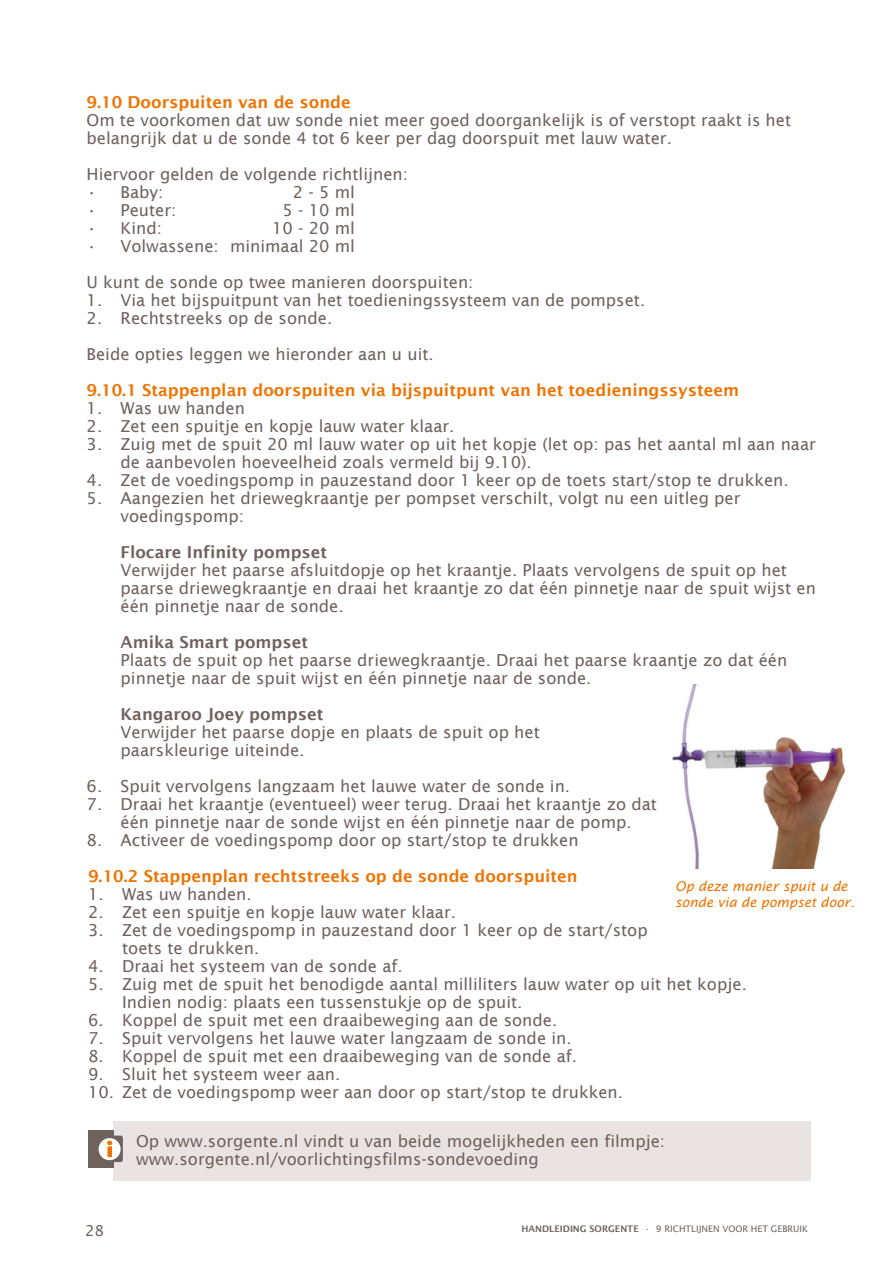
<style>
.page{position:relative;width:893px;height:1263px;background:#fff}
.page>*{position:absolute;margin:0;border:0;box-sizing:border-box;transform-origin:0 0}
.t1{font:16.5px/18px "Lucida Sans";color:#6f615c}
.t2{font:600 16.5px "Lucida Sans";color:#ee7402}
.t3{font:600 16.5px "Lucida Sans";color:#6f615c}
.t4{font:15px "Lucida Sans";color:#6f615c}
.t5{font:italic 13.5px/16.2px "Lucida Sans";color:#ee7402}
.t6{font:9px "Lucida Sans";color:#6f615c}
.s1{font-weight:600}
</style>
<div class="page">
<div style="left:114px;top:1121px;width:697px;height:60px;background:#e9e4e3"></div>
<div style="left:88px;top:1130px;width:26px;height:37px;background:#6f615c"></div>
<div style="left:96px;top:1135px;width:27px;height:27px;background:#6f615c;border-radius:2px"></div>
<div style="left:99px;top:1138px;width:22px;height:22px;background:#fff;border-radius:50%"></div>
<svg style="left:107px;top:1141px;width:5px;height:16px"></svg>
<img style="left:672px;top:684px;width:173px;height:185px">
<p class="t2" style="left:87px;top:93px;width:266px">9.10 Doorspuiten van de sonde</p>
<p class="t1" style="left:87px;top:111px;width:706px">Om te voorkomen dat uw sonde niet meer goed doorgankelijk is of verstopt raakt is het belangrijk dat u de sonde 4 tot 6 keer per dag doorspuit met lauw water.</p>
<p class="t1" style="left:87px;top:165px;width:323px">Hiervoor gelden de volgende richtlijnen:</p>
<p class="t1" style="left:87px;top:183px;width:78px">• Baby:</p>
<p class="t1" style="left:293px;top:183px;width:64px">2 - 5 ml</p>
<p class="t1" style="left:87px;top:201px;width:91px">• Peuter:</p>
<p class="t1" style="left:283px;top:201px;width:74px">5 - 10 ml</p>
<p class="t1" style="left:87px;top:219px;width:77px">• Kind:</p>
<p class="t1" style="left:272px;top:219px;width:84px">10 - 20 ml</p>
<p class="t1" style="left:87px;top:228px;width:388px;line-height:36px">• Volwassene: minimaal 20 ml<br>U kunt de sonde op twee manieren doorspuiten:</p>
<p class="t1" style="left:87px;top:291px;width:560px">1. Via het bijspuitpunt van het toedieningssysteem van de pompset.</p>
<p class="t1" style="left:87px;top:300px;width:349px;line-height:36px">2. Rechtstreeks op de sonde.<br>Beide opties leggen we hieronder aan u uit.</p>
<p class="t2" style="left:87px;top:381px;width:654px">9.10.1 Stappenplan doorspuiten via bijspuitpunt van het toedieningssysteem</p>
<p class="t1" style="left:87px;top:399px;width:160px">1. Was uw handen</p>
<p class="t1" style="left:87px;top:417px;width:369px">2. Zet een spuitje en kopje lauw water klaar.</p>
<p class="t1" style="left:121px;top:435px;width:697px;text-indent:-34px">3. Zuig met de spuit 20 ml lauw water op uit het kopje (let op: pas het aantal ml aan naar de aanbevolen hoeveelheid zoals vermeld bij 9.10).</p>
<p class="t1" style="left:87px;top:471px;width:704px">4. Zet de voedingspomp in pauzestand door 1 keer op de toets start/stop te drukken.</p>
<p class="t1" style="left:121px;top:489px;width:621px;text-indent:-34px">5. Aangezien het driewegkraantje per pompset verschilt, volgt nu een uitleg per voedingspomp:</p>
<p class="t3" style="left:121px;top:543px;width:208px">Flocare Infinity pompset</p>
<p class="t1" style="left:121px;top:561px;width:697px">Verwijder het paarse afsluitdopje op het kraantje. Plaats vervolgens de spuit op het paarse driewegkraantje en draai het kraantje zo dat één pinnetje naar de spuit wijst en één pinnetje naar de sonde.</p>
<p class="t3" style="left:121px;top:633px;width:189px">Amika Smart pompset</p>
<p class="t1" style="left:121px;top:651px;width:668px">Plaats de spuit op het paarse driewegkraantje. Draai het paarse kraantje zo dat één pinnetje naar de spuit wijst en één pinnetje naar de sonde.</p>
<p class="t3" style="left:121px;top:705px;width:204px">Kangaroo Joey pompset</p>
<p class="t1" style="left:121px;top:723px;width:421px">Verwijder het paarse dopje en plaats de spuit op het paarskleurige uiteinde.</p>
<p class="t1" style="left:87px;top:777px;width:485px">6. Spuit vervolgens langzaam het lauwe water de sonde in.</p>
<p class="t1" style="left:87px;top:795px;width:572px;text-align:center">7. Draai het kraantje (eventueel) weer terug. Draai het kraantje zo dat één pinnetje naar de sonde wijst en één pinnetje naar de pomp.</p>
<p class="t1" style="left:87px;top:831px;width:494px">8. Activeer de voedingspomp door op start/stop te drukken</p>
<p class="t2" style="left:88px;top:867px;width:491px">9.10.2 Stappenplan rechtstreeks op de sonde doorspuiten</p>
<p class="t1" style="left:88px;top:885px;width:165px">1. Was uw handen.</p>
<p class="t1" style="left:88px;top:903px;width:369px">2. Zet een spuitje en kopje lauw water klaar.</p>
<p class="t1" style="left:122px;top:921px;width:527px;text-indent:-34px">3. Zet de voedingspomp in pauzestand door 1 keer op de start/stop toets te drukken.</p>
<p class="t1" style="left:88px;top:957px;width:316px">4. Draai het systeem van de sonde af.</p>
<p class="t1" style="left:122px;top:975px;width:626px;text-indent:-34px">5. Zuig met de spuit het benodigde aantal milliliters lauw water op uit het kopje.<br>Indien nodig: plaats een tussenstukje op de spuit.</p>
<p class="t1" style="left:88px;top:1011px;width:471px">6. Koppel de spuit met een draaibeweging aan de sonde.</p>
<p class="t1" style="left:88px;top:1029px;width:485px">7. Spuit vervolgens het lauwe water langzaam de sonde in.</p>
<p class="t1" style="left:88px;top:1047px;width:490px">8. Koppel de spuit met een draaibeweging van de sonde af.</p>
<p class="t1" style="left:88px;top:1065px;width:254px">9. Sluit het systeem weer aan.</p>
<p class="t1" style="left:88px;top:1083px;width:536px">10. Zet de voedingspomp weer aan door op start/stop te drukken.</p>
<p class="t1" style="left:136px;top:1132px;width:530px">Op www.sorgente.nl vindt u van beide mogelijkheden een filmpje: www.sorgente.nl/voorlichtingsfilms-sondevoeding</p>
<p class="t5" style="left:675px;top:878px;width:181px">Op deze manier spuit u de sonde via de pompset door.</p>
<p class="t4" style="left:85px;top:1222px;width:20px">28</p>
<p class="t6" style="left:521px;top:1223px;width:288px"><span class="s1">HANDLEIDING SORGENTE</span> • 9 RICHTLIJNEN VOOR HET GEBRUIK</p>
</div>
